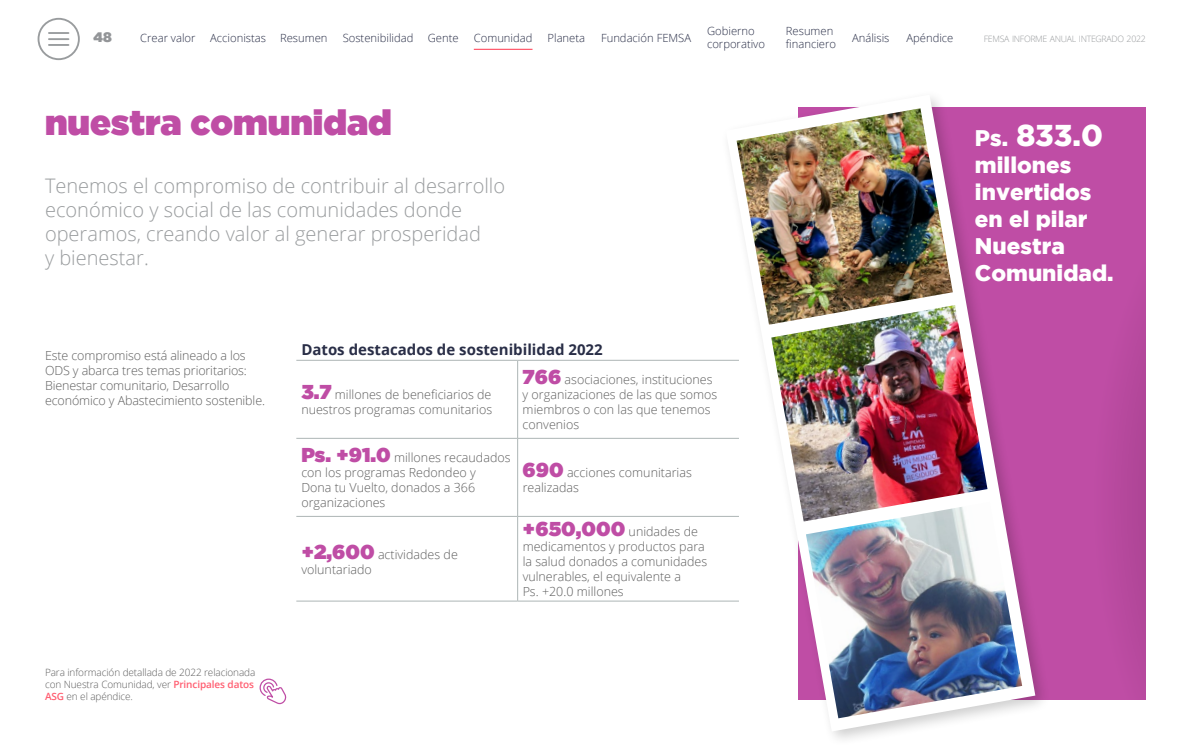
<style>
.page{position:relative;width:1191px;height:745px;background:#fff}
.page>*{position:absolute;margin:0;border:0;box-sizing:border-box;transform-origin:0 0}
.t1{font:35px "Gotham Ultra";color:#bf4da5}
.t2{font:900 30px "Gotham";color:#fff}
.t3{font:900 22.5px/27px "Gotham";color:#fff}
.t4{font:300 20px/24px "Open Sans";color:#999c9e}
.t5{font:700 15px "Open Sans";color:#292e47}
.t6{font:13.75px "Gotham Ultra";color:#939598}
.t7{font:300 12.5px/15px "Open Sans";color:#5e5e5e}
.t8{font:300 11.25px/13.5px "Open Sans";color:#292e47}
.t9{font:300 10px/12px "Open Sans";letter-spacing:-.01em;color:#5e5e5e}
.t10{font:300 8.75px "Open Sans";letter-spacing:-.035em;color:#999c9e}
.s1{font-weight:600;color:#ff5d70}
.s2{font-family:"Gotham Ultra";font-weight:400;font-size:20px;color:#bf4da5}
.s3{font-size:22.5px}
</style>
<div class="page">
<svg style="left:49px;top:32px;width:19px;height:14px"></svg>
<div style="left:799px;top:108px;width:347px;height:591px;background:#bf4da5"></div>
<div style="left:720px;top:89px;width:331px;height:655px;background:#000;opacity:.2"></div>
<svg style="left:726px;top:95px;width:309px;height:636px"></svg>
<img style="left:736px;top:108px;width:216px;height:216px">
<img style="left:771px;top:305px;width:216px;height:216px">
<img style="left:806px;top:501px;width:216px;height:216px">
<svg style="left:259px;top:678px;width:28px;height:27px"></svg>
<hr style="left:296px;top:360px;width:221px;height:1px;background:#adb5b5">
<hr style="left:517px;top:360px;width:222px;height:1px;background:#adb5b5">
<hr style="left:296px;top:438px;width:221px;height:1px;background:#adb5b5">
<hr style="left:517px;top:438px;width:222px;height:1px;background:#adb5b5">
<hr style="left:296px;top:515px;width:221px;height:1px;background:#adb5b5">
<hr style="left:517px;top:515px;width:222px;height:1px;background:#adb5b5">
<hr style="left:296px;top:600px;width:221px;height:1px;background:#adb5b5">
<hr style="left:517px;top:600px;width:222px;height:1px;background:#adb5b5">
<hr style="left:517px;top:360px;width:1px;height:78px;background:#adb5b5">
<hr style="left:517px;top:438px;width:1px;height:77px;background:#adb5b5">
<hr style="left:517px;top:516px;width:1px;height:84px;background:#adb5b5">
<div style="left:38px;top:18px;width:42px;height:42px;border:2px solid #999c9e;border-radius:50%"></div>
<hr style="left:474px;top:49px;width:58px;height:1px;background:#ff5d70">
<p class="t6" style="left:94px;top:29px;width:20px">48</p>
<p class="t8" style="left:707px;top:24px;width:60px">Gobierno corporativo</p>
<p class="t8" style="left:786px;top:24px;width:52px">Resumen financiero</p>
<p class="t8" style="left:852px;top:30px;width:39px">Análisis</p>
<p class="t8" style="left:906px;top:30px;width:49px">Apéndice</p>
<p class="t8" style="left:140px;top:30px;width:57px">Crear valor</p>
<p class="t8" style="left:210px;top:30px;width:119px">Accionistas Resumen</p>
<p class="t8" style="left:343px;top:30px;width:72px">Sostenibilidad</p>
<p class="t8" style="left:428px;top:30px;width:32px">Gente</p>
<p class="t8" style="left:474px;top:30px;width:60px">Comunidad</p>
<p class="t8" style="left:547px;top:30px;width:39px">Planeta</p>
<p class="t8" style="left:601px;top:30px;width:92px">Fundación FEMSA</p>
<p class="t10" style="left:983px;top:32px;width:164px">FEMSA INFORME ANUAL INTEGRADO 2022</p>
<h1 class="t1" style="left:45px;top:102px;width:348px">nuestra comunidad</h1>
<h3 class="t4" style="left:45px;top:173px;width:462px">Tenemos el compromiso de contribuir al desarrollo económico y social de las comunidades donde operamos, creando valor al generar prosperidad<br>y bienestar.</h3>
<p class="t7" style="left:45px;top:348px;width:221px">Este compromiso está alineado a los ODS y abarca tres temas prioritarios:<br>Bienestar comunitario, Desarrollo económico y Abastecimiento sostenible.</p>
<p class="t9" style="left:45px;top:665px;width:212px">Para información detallada de 2022 relacionada con Nuestra Comunidad, ver <span class="s1">Principales datos<br>ASG</span> en el apéndice.</p>
<p class="t5" style="left:301px;top:339px;width:303px">Datos destacados de sostenibilidad 2022</p>
<p class="t7" style="left:301px;top:386px;width:192px"><span class="s2">3.7</span> millones de beneficiarios de nuestros programas comunitarios</p>
<p class="t7" style="left:522px;top:371px;width:196px"><span class="s2">766</span> asociaciones, instituciones y organizaciones de las que somos miembros o con las que tenemos convenios</p>
<p class="t7" style="left:301px;top:449px;width:211px"><span class="s2">Ps. +91.0</span> millones recaudados con los programas Redondeo y<br>Dona tu Vuelto, donados a 366 organizaciones</p>
<p class="t7" style="left:301px;top:545px;width:158px"><span class="s2">+2,600</span> actividades de voluntariado</p>
<p class="t7" style="left:522px;top:464px;width:171px"><span class="s2">690</span> acciones comunitarias realizadas</p>
<p class="t7" style="left:522px;top:523px;width:186px"><span class="s2">+650,000</span> unidades de medicamentos y productos para la salud donados a comunidades vulnerables, el equivalente a<br>Ps. +20.0 millones</p>
<h2 class="t2" style="left:975px;top:118px;width:129px"><span class="s3">Ps.</span> 833.0</h2>
<h3 class="t3" style="left:975px;top:150px;width:140px">millones invertidos en el pilar<br>Nuestra<br>Comunidad.</h3>
</div>
